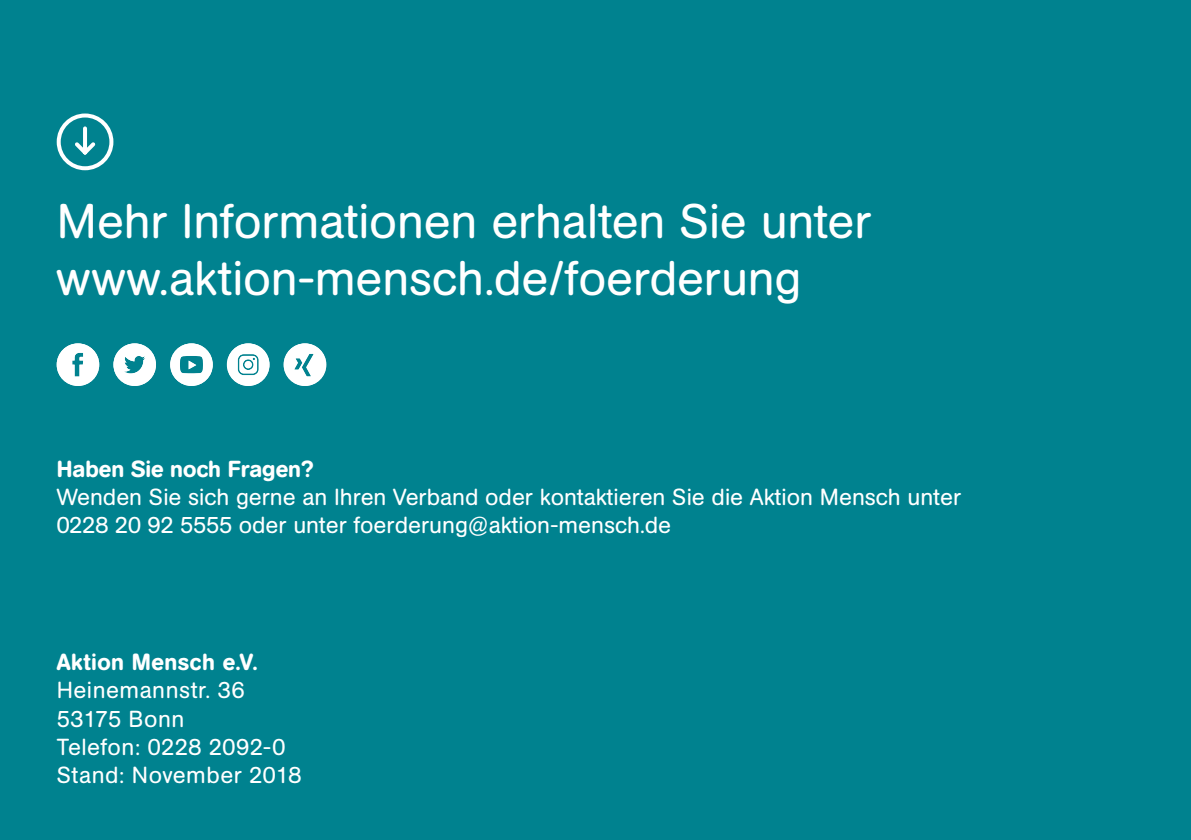
<style>
.page{position:relative;width:1191px;height:840px;background:#fff}
.page>*{position:absolute;margin:0;border:0;box-sizing:border-box;transform-origin:0 0}
.t1{font:48px/56.6px "AG Book Rounded Pro";letter-spacing:-.005em;color:#fff}
.t2{font:23px/28.4px "AG Book Rounded Pro";color:#fff}
.t3{font:23px/28.4px "AG Book Rounded Pro";letter-spacing:.02em;color:#fff}
.t4{font:500 23px "AG Book Rounded Pro";color:#fff}
.t5{font:500 23px "AG Book Rounded Pro";letter-spacing:.025em;color:#fff}
</style>
<div class="page">
<div style="left:0;top:0;width:1191px;height:839px;background:#00828f"></div>
<svg style="left:227px;top:343px;width:43px;height:43px"></svg>
<svg style="left:113px;top:343px;width:43px;height:43px"></svg>
<svg style="left:170px;top:343px;width:43px;height:43px"></svg>
<svg style="left:283px;top:343px;width:43px;height:43px"></svg>
<svg style="left:57px;top:343px;width:42px;height:43px"></svg>
<div style="left:57px;top:113px;width:56px;height:57px;border:4px solid #fff;border-radius:50%"></div>
<svg style="left:75px;top:126px;width:21px;height:29px"></svg>
<h1 class="t1" style="left:57px;top:192px;width:816px">Mehr Informationen erhalten Sie unter www.aktion-mensch.de/foerderung</h1>
<p class="t4" style="left:57px;top:453px;width:258px">Haben Sie noch Fragen?</p>
<p class="t2" style="left:57px;top:482px;width:906px">Wenden Sie sich gerne an Ihren Verband oder kontaktieren Sie die Aktion Mensch unter<br>0228 20 92 5555 oder unter foerderung@aktion-mensch.de</p>
<p class="t5" style="left:57px;top:646px;width:202px">Aktion Mensch e.V.</p>
<p class="t3" style="left:57px;top:675px;width:246px">Heinemannstr. 36<br>53175 Bonn<br>Telefon: 0228 2092-0<br>Stand: November 2018</p>
</div>
